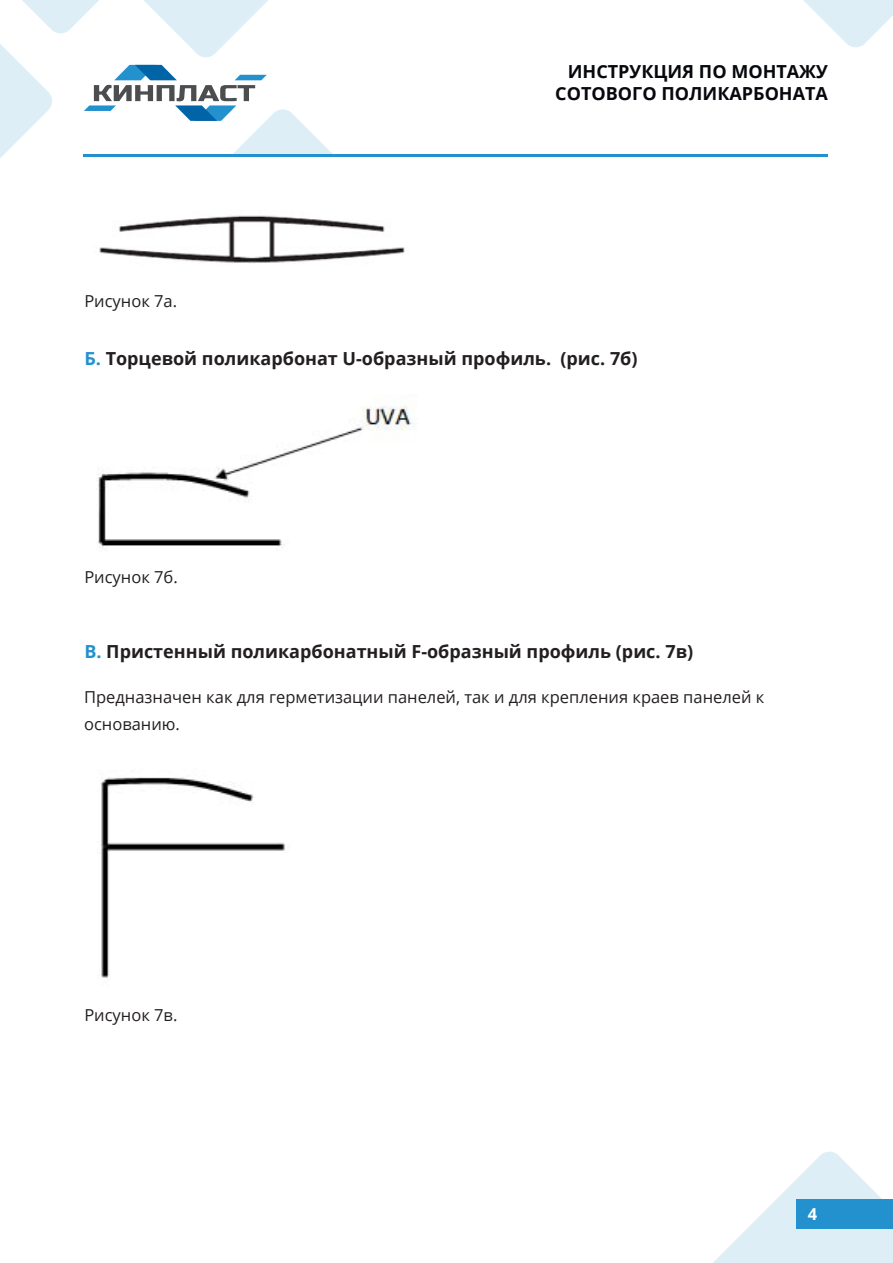
<style>
.page{position:relative;width:893px;height:1263px;background:#fff}
.page>*{position:absolute;margin:0;border:0;box-sizing:border-box;transform-origin:0 0}
.t1{font:700 18px "Open Sans";color:#231f20}
.t2{font:700 18px/21.6px "Open Sans";color:#07080d;text-align:right}
.t3{font:16.5px/27px "Open Sans";color:#231f20}
.t4{font:700 16.5px "Open Sans";color:#fff}
.s1{color:#2391ce}
</style>
<div class="page">
<svg style="left:713px;top:1151px;width:180px;height:112px"></svg>
<hr style="left:84px;top:154px;width:744px;height:2px;background:#2391ce">
<div style="left:796px;top:1199px;width:97px;height:30px;background:#2391ce"></div>
<svg style="left:803px;top:0;width:90px;height:47px"></svg>
<svg style="left:0;top:0;width:333px;height:158px"></svg>
<img style="left:99px;top:215px;width:306px;height:49px">
<img style="left:98px;top:406px;width:319px;height:142px">
<img style="left:99px;top:777px;width:186px;height:201px">
<p class="t3" style="left:84px;top:287px;width:94px">Рисунок 7а.</p>
<p class="t2" style="left:555px;top:61px;width:274px">ИНСТРУКЦИЯ ПО МОНТАЖУ<br>СОТОВОГО ПОЛИКАРБОНАТА</p>
<p class="t1" style="left:84px;top:346px;width:555px"><span class="s1">Б.</span> Торцевой поликарбонат U-образный профиль. (рис. 7б)</p>
<p class="t3" style="left:84px;top:563px;width:95px">Рисунок 7б.</p>
<p class="t1" style="left:84px;top:638px;width:610px"><span class="s1">В.</span> Пристенный поликарбонатный F-образный профиль (рис. 7в)</p>
<p class="t3" style="left:84px;top:683px;width:682px">Предназначен как для герметизации панелей, так и для крепления краев панелей к основанию.</p>
<p class="t3" style="left:84px;top:1001px;width:95px">Рисунок 7в.</p>
<p class="t4" style="left:808px;top:1202px;width:11px">4</p>
</div>
